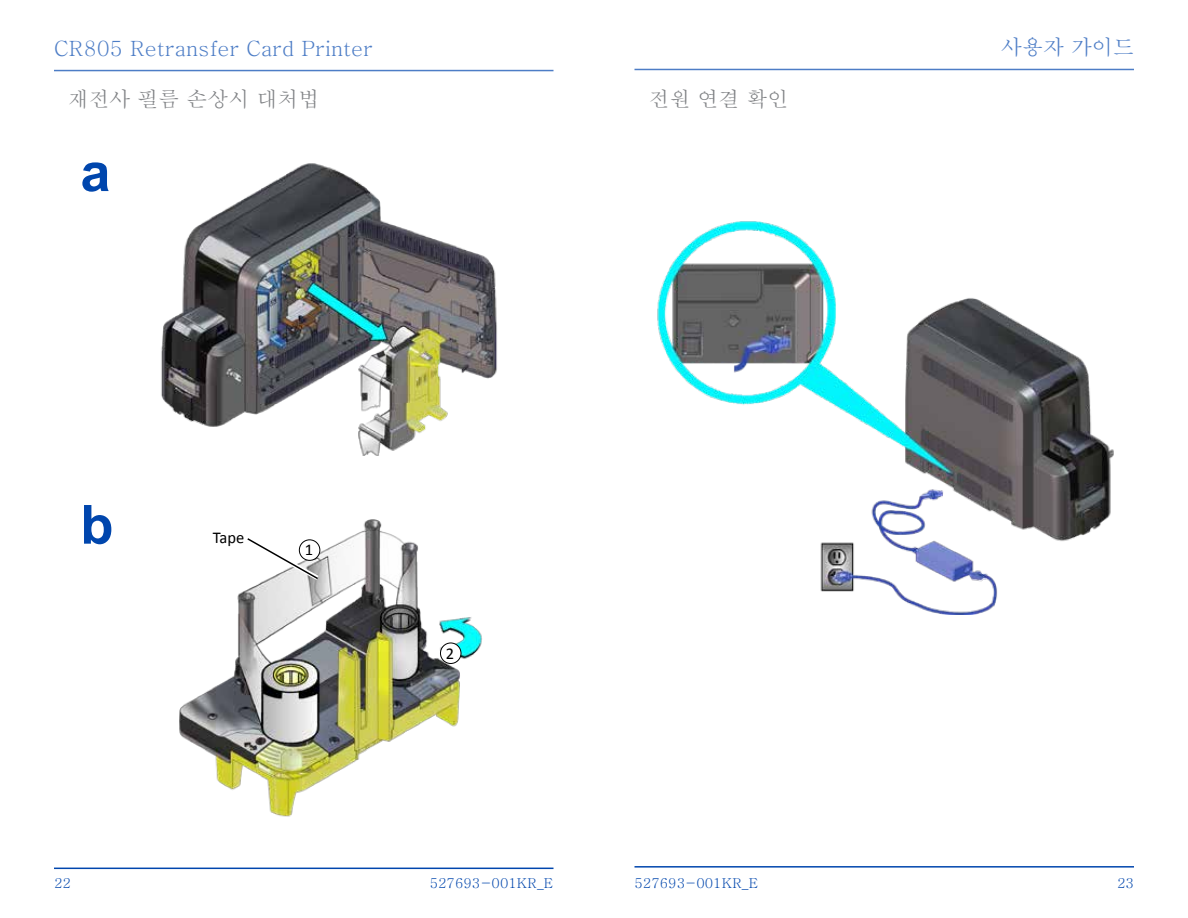
<style>
.page{position:relative;width:1188px;height:918px;background:#fff}
.page>*{position:absolute;margin:0;border:0;box-sizing:border-box;transform-origin:0 0}
.t1{font:700 54px "Arial";color:#0046ad}
.t2{font:500 21px "Adobe Myungjo Std";color:#4d7dc6}
.t3{font:500 21px "Adobe Myungjo Std";color:#808285}
.t4{font:16.5px "Calibri";color:#000}
.t5{font:500 13.5px "Adobe Myungjo Std";color:#0046ad}
</style>
<div class="page">
<hr style="left:54px;top:868px;width:500px;height:1px;background:#0046ad">
<hr style="left:634px;top:866px;width:500px;height:2px;background:#0046ad">
<img style="left:161px;top:163px;width:336px;height:293px">
<img style="left:179px;top:519px;width:303px;height:298px">
<svg style="left:242px;top:534px;width:82px;height:50px"></svg>
<div style="left:299px;top:540px;width:21px;height:20px;background:#fff;border-radius:50%"></div>
<div style="left:299px;top:539px;width:21px;height:22px;border:1px solid #000;border-radius:50%"></div>
<div style="left:440px;top:643px;width:21px;height:20px;background:#fff;border-radius:50%"></div>
<div style="left:440px;top:643px;width:21px;height:21px;border:1px solid #000;border-radius:50%"></div>
<img style="left:657px;top:221px;width:457px;height:393px">
<hr style="left:54px;top:70px;width:500px;height:1px;background:#4d7dc6">
<hr style="left:634px;top:69px;width:500px;height:1px;background:#4d7dc6">
<h2 class="t2" style="left:54px;top:38px;width:321px">CR805 Retransfer Card Printer</h2>
<h2 class="t2" style="left:1001px;top:37px;width:134px">사용자 가이드</h2>
<h2 class="t3" style="left:68px;top:89px;width:253px">재전사 필름 손상시 대처법</h2>
<h1 class="t1" style="left:80px;top:136px;width:32px">a</h1>
<h2 class="t3" style="left:649px;top:89px;width:141px">전원 연결 확인</h2>
<h1 class="t1" style="left:80px;top:489px;width:34px">b</h1>
<p class="t4" style="left:213px;top:527px;width:33px">Tape</p>
<p class="t4" style="left:305px;top:540px;width:10px">1</p>
<p class="t4" style="left:446px;top:643px;width:10px">2</p>
<p class="t5" style="left:54px;top:876px;width:18px">22</p>
<p class="t5" style="left:430px;top:876px;width:125px">527693-001KR_E</p>
<p class="t5" style="left:634px;top:876px;width:125px">527693-001KR_E</p>
<p class="t5" style="left:1117px;top:876px;width:18px">23</p>
</div>
